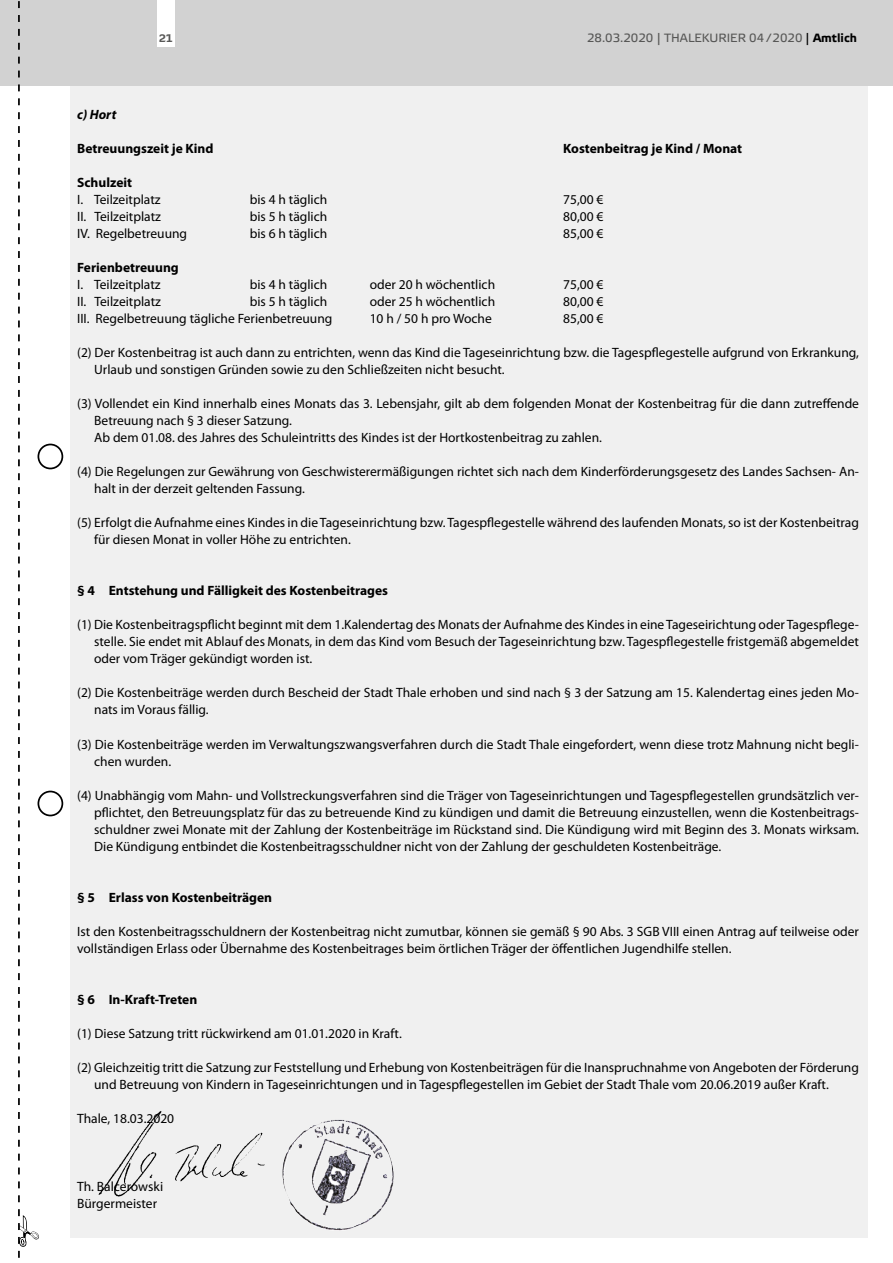
<style>
.page{position:relative;width:893px;height:1263px;background:#fff}
.page>*{position:absolute;margin:0;border:0;box-sizing:border-box;transform-origin:0 0}
.t1{font:13.5px/17px "Myriad Pro";color:#000}
.t2{font:700 13.5px "Myriad Pro";color:#000}
.t3{font:italic 700 13.5px "Myriad Pro";color:#000}
.t4{font:12px "Elektra Text Pro";color:#575756}
.t5{font:900 10.5px "Diavlo";color:#575756}
.s1{color:#000}
.s2{font-weight:700;color:#000}
</style>
<div class="page">
<div style="left:70px;top:0;width:797px;height:1237px;background:#f0f0f0"></div>
<div style="left:0;top:0;width:893px;height:85px;background:#d2d2d2"></div>
<div style="left:157px;top:0;width:17px;height:47px;background:#fff"></div>
<svg style="left:18px;top:1px;width:21px;height:1257px"></svg>
<div style="left:38px;top:444px;width:25px;height:25px;border:2px solid #000;border-radius:50%"></div>
<div style="left:38px;top:791px;width:25px;height:25px;border:2px solid #000;border-radius:50%"></div>
<img style="left:98px;top:1111px;width:167px;height:86px">
<img style="left:282px;top:1120px;width:112px;height:88px">
<p class="t5" style="left:159px;top:31px;width:15px">21</p>
<p class="t4" style="left:587px;top:32px;width:271px">28.03.2020 | THALEKURIER 04/2020 <span class="s1">|</span> <span class="s2">Amtlich</span></p>
<p class="t4" style="left:656px;top:33px;width:204px">THALEKURIER 04/2020 <span class="s1">|</span> <span class="s2">Aktuelles</span></p>
<p class="t3" style="left:77px;top:107px;width:41px">c) Hort</p>
<p class="t2" style="left:77px;top:141px;width:138px">Betreuungszeit je Kind</p>
<p class="t2" style="left:563px;top:141px;width:180px">Kostenbeitrag je Kind / Monat</p>
<p class="t2" style="left:77px;top:175px;width:56px">Schulzeit</p>
<p class="t1" style="left:77px;top:191px;width:85px">I. Teilzeitplatz</p>
<p class="t1" style="left:250px;top:191px;width:79px">bis 4 h täglich</p>
<p class="t1" style="left:563px;top:191px;width:42px">75,00 €</p>
<p class="t1" style="left:77px;top:208px;width:85px">II. Teilzeitplatz</p>
<p class="t1" style="left:250px;top:208px;width:79px">bis 5 h täglich</p>
<p class="t1" style="left:563px;top:208px;width:42px">80,00 €</p>
<p class="t1" style="left:77px;top:225px;width:111px">IV. Regelbetreuung</p>
<p class="t1" style="left:250px;top:225px;width:79px">bis 6 h täglich</p>
<p class="t1" style="left:563px;top:225px;width:42px">85,00 €</p>
<p class="t2" style="left:77px;top:260px;width:103px">Ferienbetreuung</p>
<p class="t1" style="left:77px;top:276px;width:85px">I. Teilzeitplatz</p>
<p class="t1" style="left:250px;top:276px;width:79px">bis 4 h täglich</p>
<p class="t1" style="left:370px;top:276px;width:127px">oder 20 h wöchentlich</p>
<p class="t1" style="left:563px;top:276px;width:42px">75,00 €</p>
<p class="t1" style="left:77px;top:293px;width:85px">II. Teilzeitplatz</p>
<p class="t1" style="left:250px;top:293px;width:79px">bis 5 h täglich</p>
<p class="t1" style="left:370px;top:293px;width:127px">oder 25 h wöchentlich</p>
<p class="t1" style="left:563px;top:293px;width:42px">80,00 €</p>
<p class="t1" style="left:77px;top:310px;width:257px">III. Regelbetreuung tägliche Ferienbetreuung</p>
<p class="t1" style="left:370px;top:310px;width:124px">10 h / 50 h pro Woche</p>
<p class="t1" style="left:563px;top:310px;width:42px">85,00 €</p>
<p class="t1" style="left:94px;top:344px;width:766px;text-indent:-17px">(2) Der Kostenbeitrag ist auch dann zu entrichten, wenn das Kind die Tageseinrichtung bzw. die Tagespflegestelle aufgrund von Erkrankung,<br>Urlaub und sonstigen Gründen sowie zu den Schließzeiten nicht besucht.</p>
<p class="t1" style="left:94px;top:395px;width:766px;text-indent:-17px">(3) Vollendet ein Kind innerhalb eines Monats das 3. Lebensjahr, gilt ab dem folgenden Monat der Kostenbeitrag für die dann zutreffende<br>Betreuung nach § 3 dieser Satzung.<br>Ab dem 01.08. des Jahres des Schuleintritts des Kindes ist der Hortkostenbeitrag zu zahlen.</p>
<p class="t1" style="left:94px;top:464px;width:766px;text-indent:-17px">(4) Die Regelungen zur Gewährung von Geschwisterermäßigungen richtet sich nach dem Kinderförderungsgesetz des Landes Sachsen- An&shy;halt in der derzeit geltenden Fassung.</p>
<p class="t1" style="left:94px;top:515px;width:766px;text-indent:-17px">(5) Erfolgt die Aufnahme eines Kindes in die Tageseinrichtung bzw. Tagespflegestelle während des laufenden Monats, so ist der Kostenbeitrag für diesen Monat in voller Höhe zu entrichten.</p>
<p class="t2" style="left:77px;top:583px;width:312px">§ 4 Entstehung und Fälligkeit des Kostenbeitrages</p>
<p class="t1" style="left:94px;top:617px;width:766px;text-align:justify;text-indent:-17px">(1) Die Kostenbeitragspflicht beginnt mit dem 1.Kalendertag des Monats der Aufnahme des Kindes in eine Tageseirichtung oder Tagespflege&shy;stelle. Sie endet mit Ablauf des Monats, in dem das Kind vom Besuch der Tageseinrichtung bzw. Tagespflegestelle fristgemäß abgemeldet oder vom Träger gekündigt worden ist.</p>
<p class="t1" style="left:94px;top:685px;width:766px;text-indent:-17px">(2) Die Kostenbeiträge werden durch Bescheid der Stadt Thale erhoben und sind nach § 3 der Satzung am 15. Kalendertag eines jeden Mo&shy;nats im Voraus fällig.</p>
<p class="t1" style="left:94px;top:736px;width:766px;text-indent:-17px">(3) Die Kostenbeiträge werden im Verwaltungszwangsverfahren durch die Stadt Thale eingefordert, wenn diese trotz Mahnung nicht begli&shy;chen wurden.</p>
<p class="t1" style="left:94px;top:787px;width:766px;text-align:justify;text-indent:-17px">(4) Unabhängig vom Mahn- und Vollstreckungsverfahren sind die Träger von Tageseinrichtungen und Tagespflegestellen grundsätzlich ver&shy;pflichtet, den Betreuungsplatz für das zu betreuende Kind zu kündigen und damit die Betreuung einzustellen, wenn die Kostenbeitrags&shy;schuldner zwei Monate mit der Zahlung der Kostenbeiträge im Rückstand sind. Die Kündigung wird mit Beginn des 3. Monats wirksam.<br>Die Kündigung entbindet die Kostenbeitragsschuldner nicht von der Zahlung der geschuldeten Kostenbeiträge.</p>
<p class="t2" style="left:77px;top:889px;width:197px">§ 5 Erlass von Kostenbeiträgen</p>
<p class="t1" style="left:77px;top:923px;width:783px">Ist den Kostenbeitragsschuldnern der Kostenbeitrag nicht zumutbar, können sie gemäß § 90 Abs. 3 SGB VIII einen Antrag auf teilweise oder vollständigen Erlass oder Übernahme des Kostenbeitrages beim örtlichen Träger der öffentlichen Jugendhilfe stellen.</p>
<p class="t2" style="left:77px;top:991px;width:122px">§ 6 In-Kraft-Treten</p>
<p class="t1" style="left:77px;top:1025px;width:326px">(1) Diese Satzung tritt rückwirkend am 01.01.2020 in Kraft.</p>
<p class="t1" style="left:94px;top:1059px;width:766px;text-indent:-17px">(2) Gleichzeitig tritt die Satzung zur Feststellung und Erhebung von Kostenbeiträgen für die Inanspruchnahme von Angeboten der Förderung und Betreuung von Kindern in Tageseinrichtungen und in Tagespflegestellen im Gebiet der Stadt Thale vom 20.06.2019 außer Kraft.</p>
<p class="t1" style="left:77px;top:1110px;width:99px">Thale, 18.03.2020</p>
<p class="t1" style="left:77px;top:1178px;width:88px">Th. Balcerowski<br>Bürgermeister</p>
</div>
